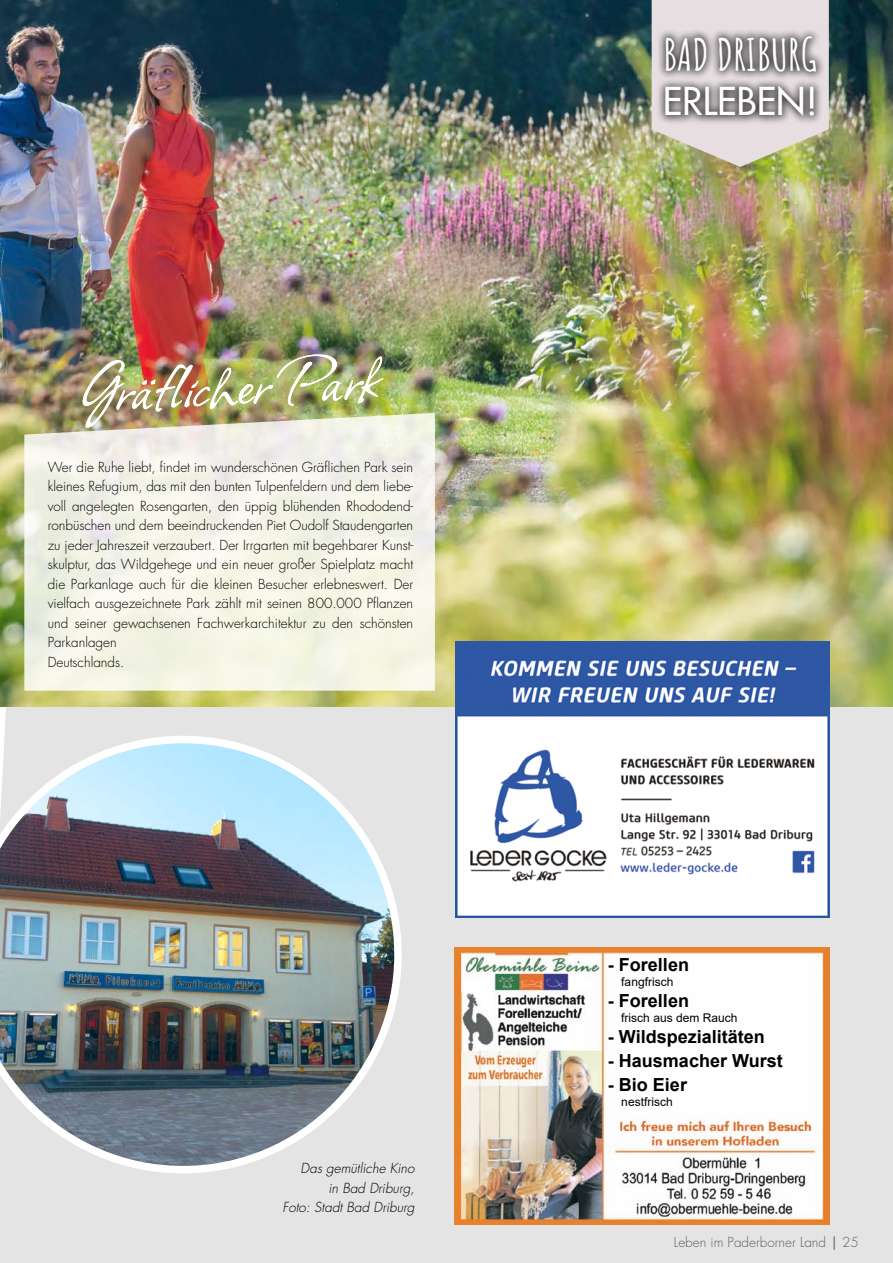
<style>
.page{position:relative;width:893px;height:1263px;background:#fff}
.page>*{position:absolute;margin:0;border:0;box-sizing:border-box;transform-origin:0 0}
.t1{font:78px "Allison";color:#fff}
.t2{font:700 43.5px "Amatic SC";color:#fff}
.t3{font:37.5px "Futura";color:#fff}
.t4{font:700 18px "Arial";color:#000}
.t5{font:300 13.5px/19.5px "Futura";color:#000}
.t6{font:italic 300 13.5px/19.5px "Futura";color:#000;text-align:right}
.t7{font:300 13.5px "Futura";color:#1e1b1b}
.t8{font:12px "Arial";color:#000}
.s1{font-weight:400}
</style>
<div class="page">
<div style="left:0;top:706px;width:893px;height:557px;background:#e4e4e4"></div>
<img style="left:0;top:0;width:893px;height:706px">
<svg style="left:652px;top:0;width:177px;height:167px;background:#d4d1bf"></svg>
<div style="left:656px;top:27px;width:170px;height:99px;background:#000;opacity:.75"></div>
<img style="left:455px;top:948px;width:374px;height:276px">
<img style="left:455px;top:641px;width:374px;height:277px">
<img style="left:0;top:736px;width:402px;height:437px">
<svg style="left:24px;top:413px;width:411px;height:278px;background:#f2f2e6"></svg>
<img style="left:71px;top:339px;width:323px;height:99px">
<h1 class="t1" style="left:76px;top:337px;width:303px;rotate:-2deg">Gräfl icher Park</h1>
<p class="t5" style="left:48px;top:457px;width:367px">Wer die Ruhe liebt, findet im wunderschönen Gräflichen Park sein kleines Refugium, das mit den bunten Tulpenfeldern und dem liebe&shy;voll angelegten Rosengarten, den üppig blühenden Rhododend&shy;ronbüschen und dem beeindruckenden Piet Oudolf Staudengarten zu jeder Jahreszeit verzaubert. Der Irrgarten mit begehbarer Kunst&shy;skulptur, das Wildgehege und ein neuer großer Spielplatz macht die Parkanlage auch für die kleinen Besucher erlebneswert. Der vielfach ausgezeichnete Park zählt mit seinen 800.000 Pflanzen und seiner gewachsenen Fachwerkarchitektur zu den schönsten Parkanlagen<br>Deutschlands.</p>
<p class="t6" style="left:282px;top:1159px;width:134px">Das gemütliche Kino<br>in Bad Driburg,<br>Foto: Stadt Bad Driburg</p>
<h2 class="t2" style="left:664px;top:21px;width:155px">BAD DRIBURG</h2>
<h3 class="t3" style="left:663px;top:77px;width:156px">ERLEBEN!</h3>
<h3 class="t4" style="left:608px;top:952px;width:83px">- Forellen</h3>
<p class="t8" style="left:621px;top:973px;width:54px">fangfrisch</p>
<h3 class="t4" style="left:608px;top:988px;width:83px">- Forellen</h3>
<p class="t8" style="left:621px;top:1009px;width:118px">frisch aus dem Rauch</p>
<h3 class="t4" style="left:608px;top:1024px;width:158px">- Wildspezialitäten</h3>
<h3 class="t4" style="left:608px;top:1048px;width:176px">- Hausmacher Wurst</h3>
<h3 class="t4" style="left:608px;top:1072px;width:81px">- Bio Eier</h3>
<p class="t8" style="left:621px;top:1093px;width:53px">nestfrisch</p>
<p class="t7" style="left:674px;top:1234px;width:187px">Leben im Paderborner Land <span class="s1">|</span> 25</p>
</div>
